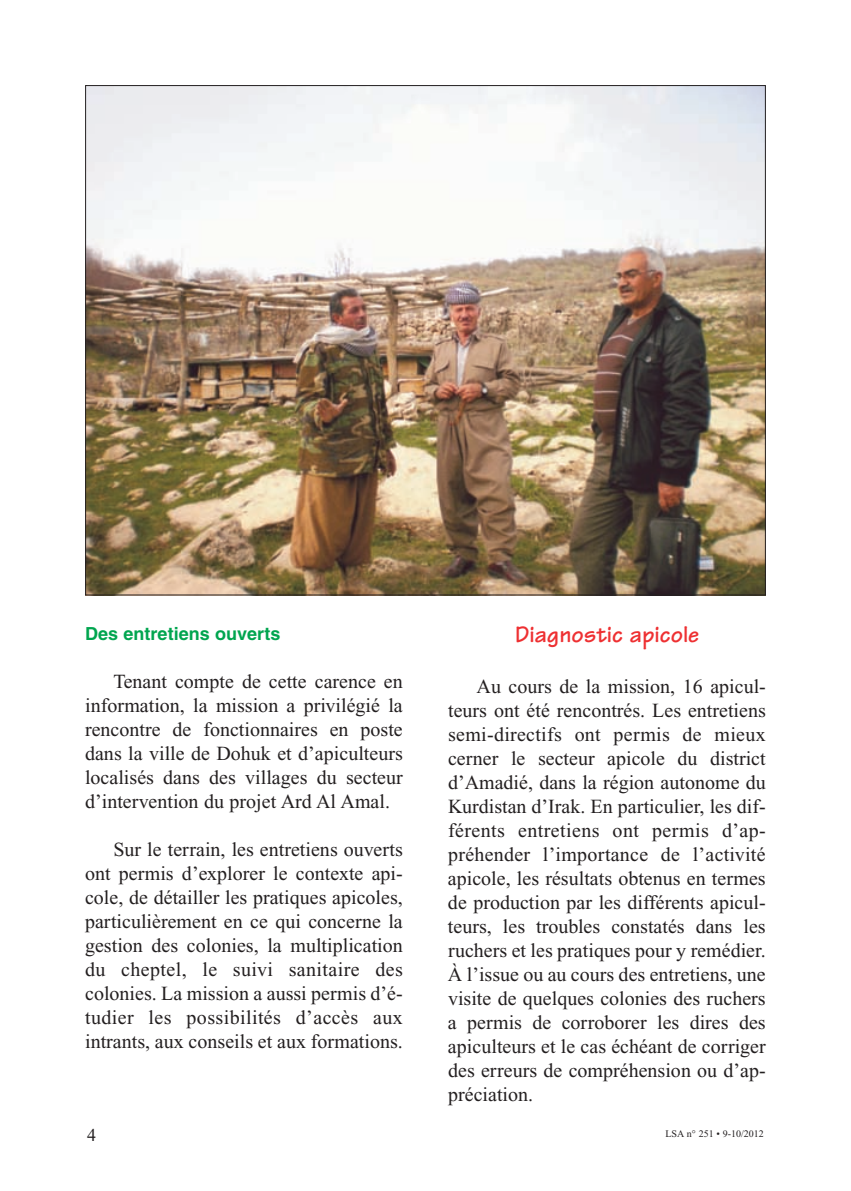
<style>
.page{position:relative;width:851px;height:1191px;background:#fff}
.page>*{position:absolute;margin:0;border:0;box-sizing:border-box;transform-origin:0 0}
.t1{font:700 24px "Tekton";color:#ee3032}
.t2{font:20px/24px "Times New Roman";color:#231f20;text-align:justify}
.t3{font:700 18px "Helvetica";color:#00a54f}
.t4{font:18px "Times New Roman";color:#231f20}
.t5{font:10px "Times New Roman";color:#231f20}
</style>
<div class="page">
<img style="left:87px;top:87px;width:676px;height:506px">
<p class="t3" style="left:85px;top:627px;width:197px">Des entretiens ouverts</p>
<p class="t2" style="left:85px;top:671px;width:319px;text-indent:28px">Tenant compte de cette carence en information, la mission a privilégié la rencontre de fonctionnaires en poste dans la ville de Dohuk et d’apiculteurs localisés dans des villages du secteur d’intervention du projet Ard Al Amal.</p>
<p class="t2" style="left:85px;top:839px;width:319px;text-indent:28px">Sur le terrain, les entretiens ouverts ont permis d’explorer le contexte api&shy;cole, de détailler les pratiques apicoles, particulièrement en ce qui concerne la gestion des colonies, la multiplication du cheptel, le suivi sanitaire des colonies. La mission a aussi permis d’é&shy;tudier les possibilités d’accès aux intrants, aux conseils et aux formations.</p>
<p class="t1" style="left:515px;top:626px;width:186px">Diagnostic apicole</p>
<p class="t2" style="left:448px;top:676px;width:319px;text-indent:29px">Au cours de la mission, 16 apicul&shy;teurs ont été rencontrés. Les entretiens semi-directifs ont permis de mieux cerner le secteur apicole du district d’Amadié, dans la région autonome du Kurdistan d’Irak. En particulier, les dif&shy;férents entretiens ont permis d’ap&shy;préhender l’importance de l’activité apicole, les résultats obtenus en termes de production par les différents apicul&shy;teurs, les troubles constatés dans les ruchers et les pratiques pour y remédier.<br>À l’issue ou au cours des entretiens, une visite de quelques colonies des ruchers a permis de corroborer les dires des apiculteurs et le cas échéant de corriger des erreurs de compréhension ou d’ap&shy;préciation.</p>
<p class="t4" style="left:87px;top:1129px;width:10px">4</p>
<p class="t5" style="left:665px;top:1129px;width:100px">LSA n° 251 • 9-10/2012</p>
</div>
